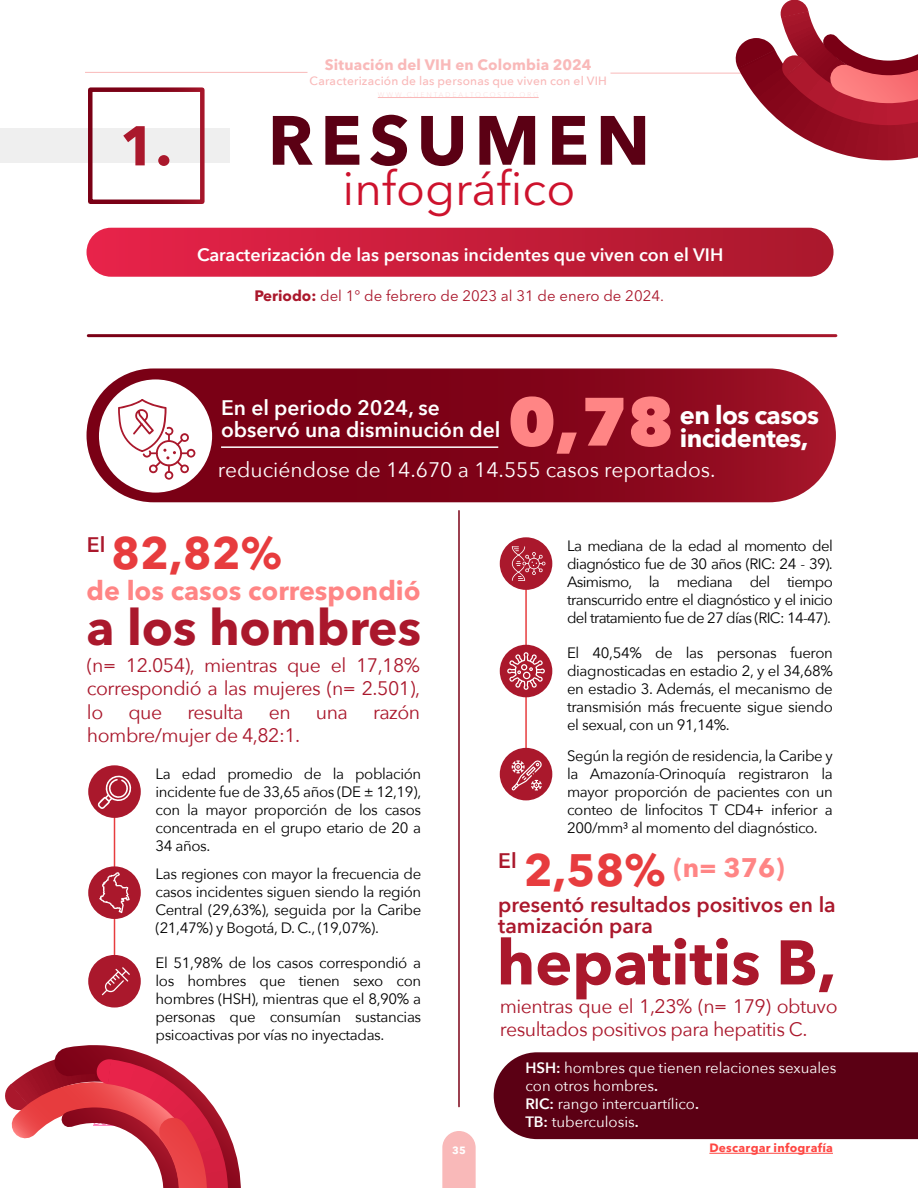
<style>
.page{position:relative;width:918px;height:1188px;background:#fff}
.page>*{position:absolute;margin:0;border:0;box-sizing:border-box;transform-origin:0 0}
.t1{font:700 68.85px "Avenir Next LT Pro";letter-spacing:.1em;color:#5b0014}
.t2{font:800 67.5px "Avenir Next";color:#ff8585}
.t3{font:700 62.25px "Avenir Next LT Pro";color:#aa182c}
.t4{font:700 49.65px "Avenir Next LT Pro";color:#aa182c}
.t5{font:47.4px "Avenir Next LT Pro";color:#cd122d}
.t6{font:700 45px "Avenir Next LT Pro";color:#e73c3e}
.t7{font:700 26.7px "Avenir Next LT Pro";color:#ff8585}
.t8{font:700 25.35px/22.8px "Avenir Next LT Pro";letter-spacing:-.025em;color:#fff}
.t9{font:600 21px/21px "Avenir Next";color:#aa182c}
.t10{font:21px "Avenir Next";color:#fff}
.t11{font:600 21px/22.5px "Avenir Next";color:#fff}
.t12{font:19.5px/23.4px "Avenir Next";letter-spacing:-.025em;color:#aa182c;text-align:justify}
.t13{font:600 18px "Avenir Next";color:#fff}
.t14{font:15px/18px "Avenir Next";letter-spacing:-.025em;color:#000;text-align:justify}
.t15{font:15px/18px "Avenir Next";color:#fff}
.t16{font:15px "Avenir Next LT Pro";color:#aa182c}
.t17{font:700 15px "Avenir Next LT Pro";letter-spacing:.01em;color:#f9b9b9}
.t18{font:500 12px "Avenir Next";letter-spacing:.015em;color:#f9b9b9}
.t19{font:700 12px "Avenir Next LT Pro";letter-spacing:.02em;color:#fe4642}
.t20{font:700 10.5px "Avenir Next LT Pro";color:#fff}
.s1{font-size:55.35px;color:#aa182c}
.s2{font-weight:700}
.s3{font-size:45px;color:#e73c3e}
.s4{font-weight:600}
</style>
<div class="page">
<hr style="left:378px;top:97px;width:161px;height:1px;background:#f9b9b9">
<hr style="left:85px;top:72px;width:222px;height:1px;background:#f9b9b9">
<hr style="left:610px;top:73px;width:223px;height:1px;background:#f9b9b9">
<svg style="left:442px;top:1131px;width:34px;height:57px;background:#f9bebe"></svg>
<svg style="left:5px;top:1045px;width:236px;height:143px"></svg>
<svg style="left:733px;top:0;width:185px;height:160px"></svg>
<div style="left:87px;top:368px;width:749px;height:134px;background:linear-gradient(to right,#710011,#970f23);border-radius:67px"></div>
<div style="left:99px;top:379px;width:113px;height:114px;background:#fff;border-radius:50%"></div>
<hr style="left:221px;top:446px;width:277px;height:2px;background:#fff">
<div style="left:494px;top:1052px;width:424px;height:87px;background:#5b0014"></div>
<hr style="left:114px;top:770px;width:1px;height:225px;background:#e73c3e">
<div style="left:88px;top:765px;width:53px;height:53px;background:#aa182c;border-radius:50%"></div>
<div style="left:88px;top:866px;width:53px;height:53px;background:#aa182c;border-radius:50%"></div>
<div style="left:88px;top:955px;width:53px;height:53px;background:#aa182c;border-radius:50%"></div>
<hr style="left:525px;top:548px;width:2px;height:241px;background:#e73c3e">
<div style="left:500px;top:537px;width:52px;height:53px;background:#aa182c;border-radius:50%"></div>
<div style="left:500px;top:645px;width:52px;height:52px;background:#aa182c;border-radius:50%"></div>
<div style="left:500px;top:748px;width:52px;height:52px;background:#aa182c;border-radius:50%"></div>
<div style="left:0;top:129px;width:230px;height:34px;background:#efefef"></div>
<div style="left:87px;top:228px;width:747px;height:49px;background:linear-gradient(to right,#e72249,#aa192d);border-radius:25px"></div>
<svg style="left:118px;top:399px;width:77px;height:81px"></svg>
<svg style="left:98px;top:775px;width:34px;height:34px"></svg>
<svg style="left:99px;top:871px;width:31px;height:42px"></svg>
<svg style="left:102px;top:967px;width:28px;height:28px"></svg>
<svg style="left:512px;top:546px;width:33px;height:35px"></svg>
<svg style="left:507px;top:652px;width:38px;height:38px"></svg>
<svg style="left:511px;top:760px;width:31px;height:30px"></svg>
<hr style="left:709px;top:1153px;width:124px;height:1px;background:#fe4642">
<p class="t17" style="left:325px;top:55px;width:268px">Situación del VIH en Colombia 2024</p>
<p class="t18" style="left:309px;top:70px;width:299px">Caracterización de las personas que viven con el VIH</p>
<h1 class="t1" style="left:120px;top:98px;width:532px"><span class="s1">1.</span> RESUMEN</h1>
<h3 class="t5" style="left:343px;top:160px;width:234px">infográfico</h3>
<p class="t13" style="left:197px;top:239px;width:528px">Caracterización de las personas incidentes que viven con el VIH</p>
<p class="t16" style="left:254px;top:287px;width:411px"><span class="s2">Periodo:</span> del 1° de febrero de 2023 al 31 de enero de 2024.</p>
<h3 class="t11" style="left:221px;top:396px;width:281px">En el periodo 2024, se observó una disminución del</h3>
<h2 class="t2" style="left:508px;top:380px;width:168px">0,78</h2>
<h3 class="t8" style="left:680px;top:403px;width:141px">en los casos incidentes,</h3>
<h3 class="t10" style="left:218px;top:452px;width:499px">reduciéndose de 14.670 a 14.555 casos reportados.</h3>
<h3 class="t6" style="left:87px;top:525px;width:196px"><sup>El</sup> 82,82%</h3>
<h3 class="t7" style="left:87px;top:574px;width:336px">de los casos correspondió</h3>
<h3 class="t4" style="left:87px;top:597px;width:336px">a los hombres</h3>
<h3 class="t12" style="left:87px;top:653px;width:335px">(n= 12.054), mientras que el 17,18% correspondió a las mujeres (n= 2.501), lo</h3>
<h3 class="t12" style="left:128px;top:699px;width:35px">que</h3>
<h3 class="t12" style="left:187px;top:699px;width:58px">resulta</h3>
<h3 class="t12" style="left:269px;top:699px;width:23px">en</h3>
<h3 class="t12" style="left:316px;top:699px;width:34px">una</h3>
<h3 class="t12" style="left:373px;top:699px;width:49px">razón</h3>
<h3 class="t12" style="left:87px;top:723px;width:215px">hombre/mujer de 4,82:1.</h3>
<p class="t14" style="left:156px;top:764px;width:267px">La edad promedio de la población incidente fue de 33,65 años (DE ± 12,19), con la mayor proporción de los casos concentrada en el grupo etario de 20 a 34 años.</p>
<p class="t14" style="left:156px;top:864px;width:267px">Las regiones con mayor la frecuencia de casos incidentes siguen siendo la región Central (29,63%), seguida por la Caribe (21,47%) y Bogotá, D. C., (19,07%).</p>
<p class="t14" style="left:156px;top:953px;width:267px">El 51,98% de los casos correspondió a los hombres que tienen sexo con hombres (HSH), mientras que el 8,90% a personas que consumían sustancias psicoactivas por vías no inyectadas.</p>
<p class="t20" style="left:452px;top:1144px;width:15px">35</p>
<p class="t14" style="left:567px;top:536px;width:267px">La mediana de la edad al momento del diagnóstico fue de 30 años (RIC: 24 - 39).<br>Asimismo, la mediana del tiempo transcurrido entre el diagnóstico y el inicio del tratamiento fue de 27 días (RIC: 14-47).</p>
<p class="t14" style="left:567px;top:643px;width:267px">El 40,54% de las personas fueron diagnosticadas en estadio 2, y el 34,68% en estadio 3. Además, el mecanismo de transmisión más frecuente sigue siendo el sexual, con un 91,14%.</p>
<p class="t14" style="left:567px;top:746px;width:267px">Según la región de residencia, la Caribe y la Amazonía-Orinoquía registraron la mayor proporción de pacientes con un conteo de linfocitos T CD4+ inferior a 200/mm³ al momento del diagnóstico.</p>
<h3 class="t7" style="left:498px;top:851px;width:288px"><sup>El</sup> <span class="s3">2,58%</span> (n= 376)</h3>
<h3 class="t9" style="left:498px;top:893px;width:339px">presentó resultados positivos en la tamización para</h3>
<h3 class="t3" style="left:497px;top:924px;width:341px">hepatitis B,</h3>
<h3 class="t12" style="left:500px;top:994px;width:339px">mientras que el 1,23% (n= 179) obtuvo resultados positivos para hepatitis C.</h3>
<p class="t15" style="left:525px;top:1058px;width:313px"><span class="s4">HSH:</span> hombres que tienen relaciones sexuales con otros hombres<span class="s4">.<br>RIC:</span> rango intercuartílico<span class="s4">.<br>TB:</span> tuberculosis<span class="s4">.</span></p>
<p class="t19" style="left:709px;top:1141px;width:125px">Descargar infografía</p>
</div>
